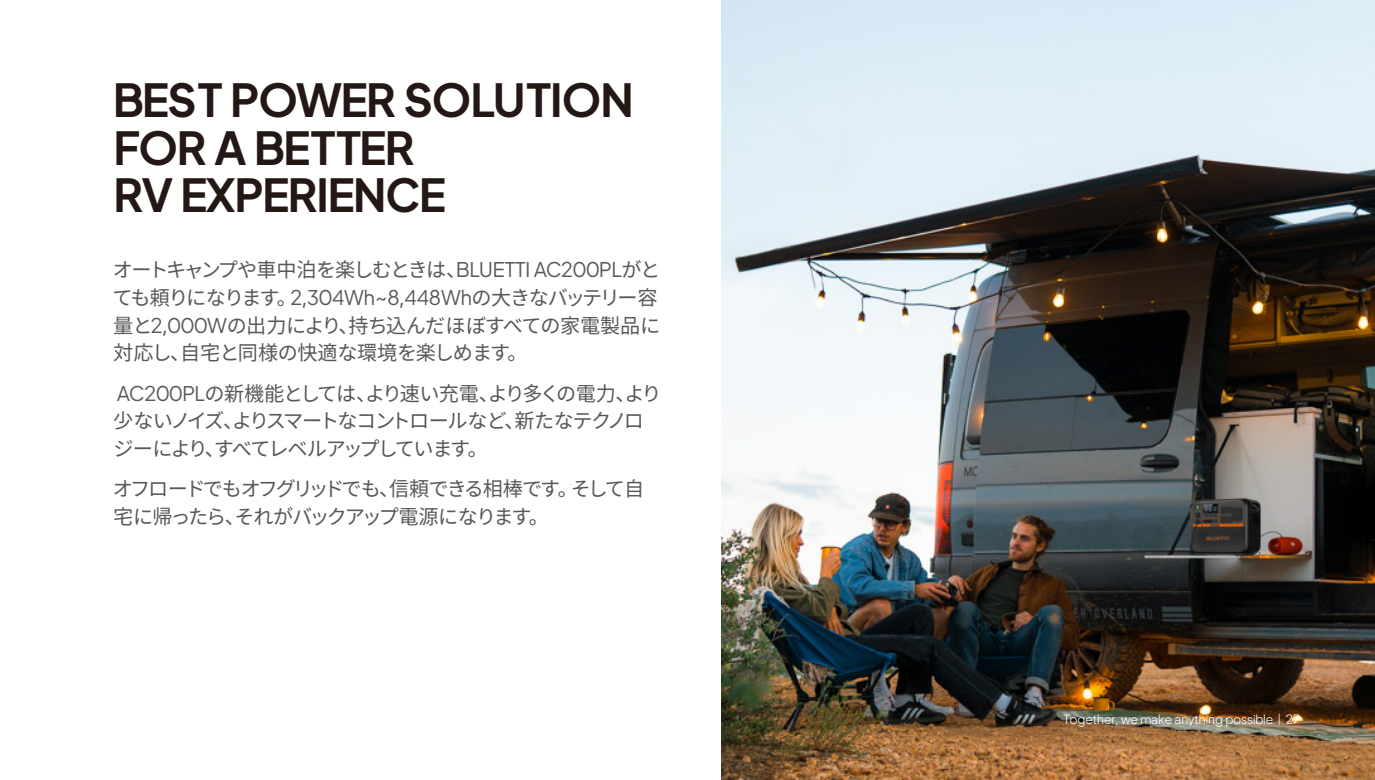
<style>
.page{position:relative;width:1375px;height:780px;background:#fff}
.page>*{position:absolute;margin:0;border:0;box-sizing:border-box;transform-origin:0 0}
.t1{font:700 45.32px/47.8px "BLUETTI1.0";letter-spacing:-.005em;color:#231815}
.t2{font:20.12px/27.7px "Noto Sans JP";letter-spacing:-.07em;color:#595757}
.t3{font:20.12px/27.7px "Noto Sans JP";letter-spacing:-.1em;color:#595757}
.t4{font:300 12.6px "BLUETTI1.0";color:#fff}
.s1{font-family:"BLUETTI1.0"}
.s2{font-family:"Source Han Sans CN"}
</style>
<div class="page">
<img style="left:721px;top:0;width:653px;height:780px">
<h1 class="t1" style="left:114px;top:74px;width:521px">BEST POWER SOLUTION<br>FOR A BETTER<br>RV EXPERIENCE</h1>
<p class="t2" style="left:112px;top:256px;width:549px">オートキャンプや車中泊を楽しむときは、<span class="s1">BLUETTI AC200PL</span>がとても頼りになります。<span class="s1">2,304Wh~8,448Wh</span>の大きなバッテリー容量と<span class="s1">2,000W</span>の出力により、持ち込んだほぼすべての家電製品に対応し、自宅と同様の快適な環境を楽しめます。</p>
<p class="t2" style="left:113px;top:380px;width:550px"><span class="s1">AC200PL</span>の新機能としては、より速い充電、より多くの電力、より少ないノイズ、よりスマートなコントロールなど、新たなテクノロジーにより、すべてレベルアップしています。</p>
<p class="t3" style="left:113px;top:475px;width:533px">オフロードでもオフグリッドでも、信頼できる相棒です。そして自宅に帰ったら、それがバックアップ電源になります。</p>
<p class="t4" style="left:1062px;top:709px;width:238px">Together, we make anything possible<span class="s2">丨</span>27</p>
</div>
